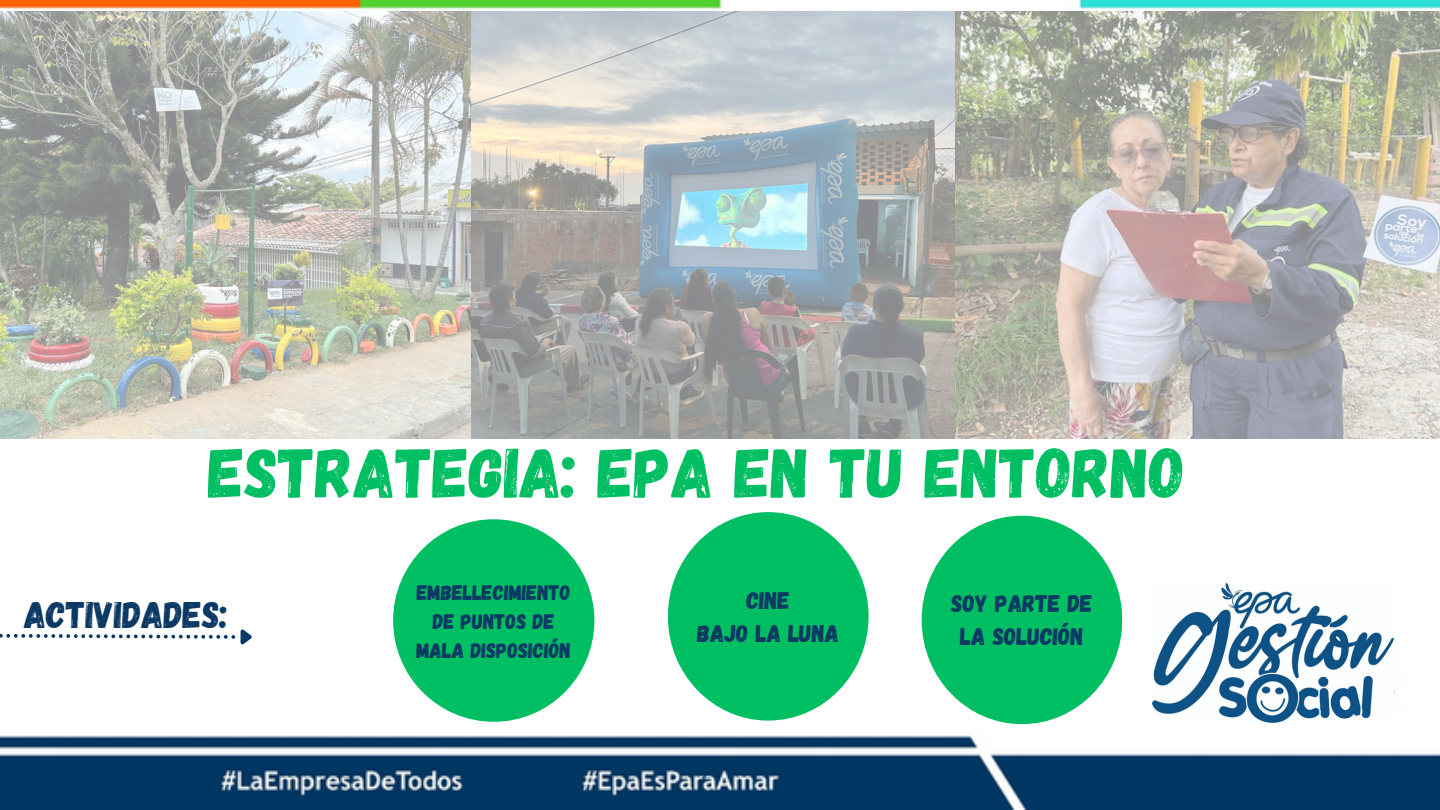
<style>
.page{position:relative;width:1440px;height:810px;background:#fff}
.page>*{position:absolute;margin:0;border:0;box-sizing:border-box;transform-origin:0 0}
.t1{font:70.1px "Gagalin";color:#00bf63}
.t2{font:37px "Gagalin";color:#0b3964}
.t3{font:24px/33px "Gagalin";color:#0b3964;text-align:center}
.t4{font:21px/29.2px "Gagalin";color:#0b3964;text-align:center}
</style>
<div class="page">
<img style="left:0;top:0;width:1440px;height:810px">
<img style="left:0;top:11px;width:1440px;height:427px">
<img style="left:1152px;top:584px;width:242px;height:140px">
<div style="left:393px;top:519px;width:201px;height:203px;background:#00bf63;border-radius:50%"></div>
<div style="left:668px;top:512px;width:201px;height:209px;background:#00bf63;border-radius:50%"></div>
<svg style="left:0;top:626px;width:256px;height:24px"></svg>
<div style="left:922px;top:516px;width:200px;height:208px;background:#00bf63;border-radius:50%"></div>
<h3 class="t1" style="left:209px;top:427px;width:978px">ESTRATEGIA: EPA EN TU ENTORNO</h3>
<h3 class="t4" style="left:416px;top:576px;width:156px">EMBELLECIMIENTO<br>DE PUNTOS DE<br>MALA DISPOSICIÓN</h3>
<p class="t3" style="left:697px;top:583px;width:144px">CINE<br>BAJO LA LUNA</p>
<p class="t2" style="left:24px;top:590px;width:205px">ACTIVIDADES:</p>
<h2 class="t3" style="left:951px;top:586px;width:143px">SOY PARTE DE<br>LA SOLUCIÓN</h2>
</div>
